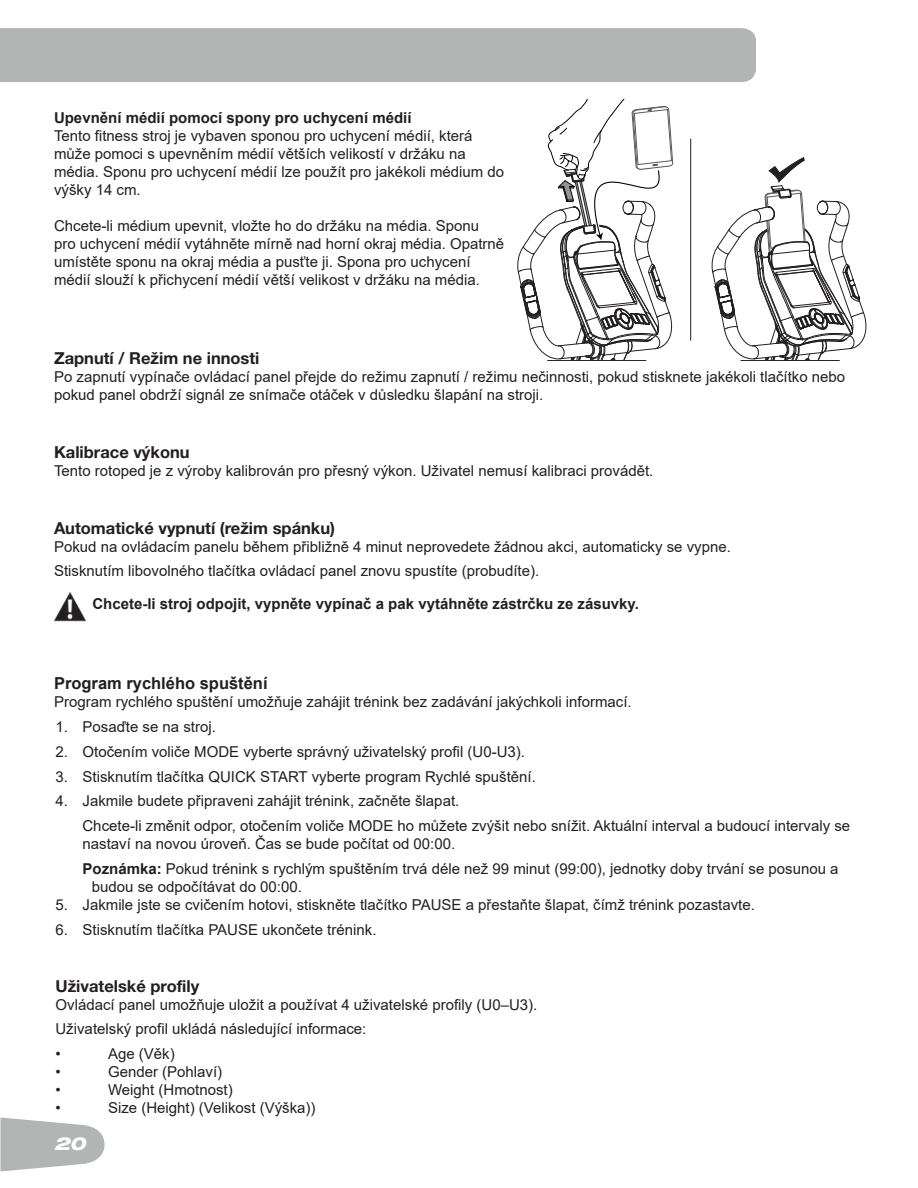
<style>
.page{position:relative;width:918px;height:1188px;background:#fff}
.page>*{position:absolute;margin:0;border:0;box-sizing:border-box;transform-origin:0 0}
.t1{font:italic 800 expanded 18px "Helvetica Neue";color:#fff}
.t2{font:700 16.5px "Helvetica Neue";color:#231f20}
.t3{font:700 16.5px "Arial";color:#231f20}
.t4{font:15px/18px "Arial";color:#231f20}
.t5{font:700 15px "Arial";color:#231f20}
.s1{font-weight:700}
</style>
<div class="page">
<div style="left:0;top:28px;width:756px;height:54px;background:#b3b4b4"></div>
<svg style="left:0;top:1118px;width:105px;height:54px"></svg>
<img style="left:54px;top:593px;width:32px;height:29px">
<svg style="left:711px;top:157px;width:156px;height:204px"></svg>
<svg style="left:517px;top:100px;width:156px;height:261px"></svg>
<hr style="left:690px;top:139px;width:1px;height:202px;background:#231f20">
<hr style="left:547px;top:360px;width:99px;height:1px;background:#231f20">
<hr style="left:741px;top:360px;width:99px;height:1px;background:#231f20">
<p class="t5" style="left:54px;top:107px;width:359px">Upevnění médií pomocí spony pro uchycení médií</p>
<p class="t4" style="left:54px;top:127px;width:452px">Tento fitness stroj je vybaven sponou pro uchycení médií, která může pomoci s upevněním médií větších velikostí v držáku na média. Sponu pro uchycení médií lze použít pro jakékoli médium do výšky 14 cm.</p>
<p class="t4" style="left:54px;top:217px;width:452px">Chcete-li médium upevnit, vložte ho do držáku na média. Sponu pro uchycení médií vytáhněte mírně nad horní okraj média. Opatrně umístěte sponu na okraj média a pusťte ji. Spona pro uchycení médií slouží k přichycení médií větší velikost v držáku na média.</p>
<p class="t2" style="left:54px;top:348px;width:207px">Zapnutí / Režim nečinnosti</p>
<p class="t4" style="left:54px;top:368px;width:793px">Po zapnutí vypínače ovládací panel přejde do režimu zapnutí / režimu nečinnosti, pokud stisknete jakékoli tlačítko nebo pokud panel obdrží signál ze snímače otáček v důsledku šlapání na stroji.</p>
<p class="t2" style="left:54px;top:442px;width:137px">Kalibrace výkonu</p>
<p class="t4" style="left:54px;top:462px;width:601px">Tento rotoped je z výroby kalibrován pro přesný výkon. Uživatel nemusí kalibraci provádět.</p>
<p class="t2" style="left:54px;top:518px;width:283px">Automatické vypnutí (režim spánku)</p>
<p class="t4" style="left:54px;top:534px;width:678px;line-height:24.8px">Pokud na ovládacím panelu během přibližně 4 minut neprovedete žádnou akci, automaticky se vypne.<br>Stisknutím libovolného tlačítka ovládací panel znovu spustíte (probudíte).</p>
<p class="t5" style="left:92px;top:593px;width:548px">Chcete-li stroj odpojit, vypněte vypínač a pak vytáhněte zástrčku ze zásuvky.</p>
<p class="t3" style="left:54px;top:672px;width:215px">Program rychlého spuštění</p>
<p class="t4" style="left:54px;top:693px;width:579px">Program rychlého spuštění umožňuje zahájit trénink bez zadávání jakýchkoli informací.</p>
<p class="t4" style="left:55px;top:718px;width:162px">1. Posaďte se na stroj.</p>
<p class="t4" style="left:55px;top:742px;width:471px">2. Otočením voliče MODE vyberte správný uživatelský profil (U0-U3).</p>
<p class="t4" style="left:55px;top:767px;width:482px">3. Stisknutím tlačítka QUICK START vyberte program Rychlé spuštění.</p>
<p class="t4" style="left:82px;top:789px;width:769px;line-height:24.8px;text-indent:-27px">4. Jakmile budete připraveni zahájit trénink, začněte šlapat.<br>Chcete-li změnit odpor, otočením voliče MODE ho můžete zvýšit nebo snížit. Aktuální interval a budoucí intervaly se</p>
<p class="t4" style="left:82px;top:831px;width:758px;line-height:24.8px">nastaví na novou úroveň. Čas se bude počítat od 00:00.<br><span class="s1">Poznámka:</span> Pokud trénink s rychlým spuštěním trvá déle než 99 minut (99:00), jednotky doby trvání se posunou a</p>
<p class="t4" style="left:92px;top:877px;width:212px">budou se odpočítávat do 00:00.</p>
<p class="t4" style="left:55px;top:895px;width:701px">5. Jakmile jste se cvičením hotovi, stiskněte tlačítko PAUSE a přestaňte šlapat, čímž trénink pozastavte.</p>
<p class="t4" style="left:55px;top:920px;width:323px">6. Stisknutím tlačítka PAUSE ukončete trénink.</p>
<p class="t2" style="left:56px;top:976px;width:145px">Uživatelské profily</p>
<p class="t4" style="left:56px;top:992px;width:483px;line-height:24.8px">Ovládací panel umožňuje uložit a používat 4 uživatelské profily (U0–U3).<br>Uživatelský profil ukládá následující informace:<br>•</p>
<p class="t4" style="left:108px;top:1045px;width:68px">Age (Věk)</p>
<p class="t4" style="left:56px;top:1063px;width:7px">•</p>
<p class="t4" style="left:108px;top:1063px;width:116px">Gender (Pohlaví)</p>
<p class="t4" style="left:56px;top:1081px;width:7px">•</p>
<p class="t4" style="left:108px;top:1081px;width:126px">Weight (Hmotnost)</p>
<p class="t4" style="left:56px;top:1099px;width:7px">•</p>
<p class="t4" style="left:108px;top:1099px;width:209px">Size (Height) (Velikost (Výška))</p>
<p class="t1" style="left:54px;top:1132px;width:33px">20</p>
</div>
